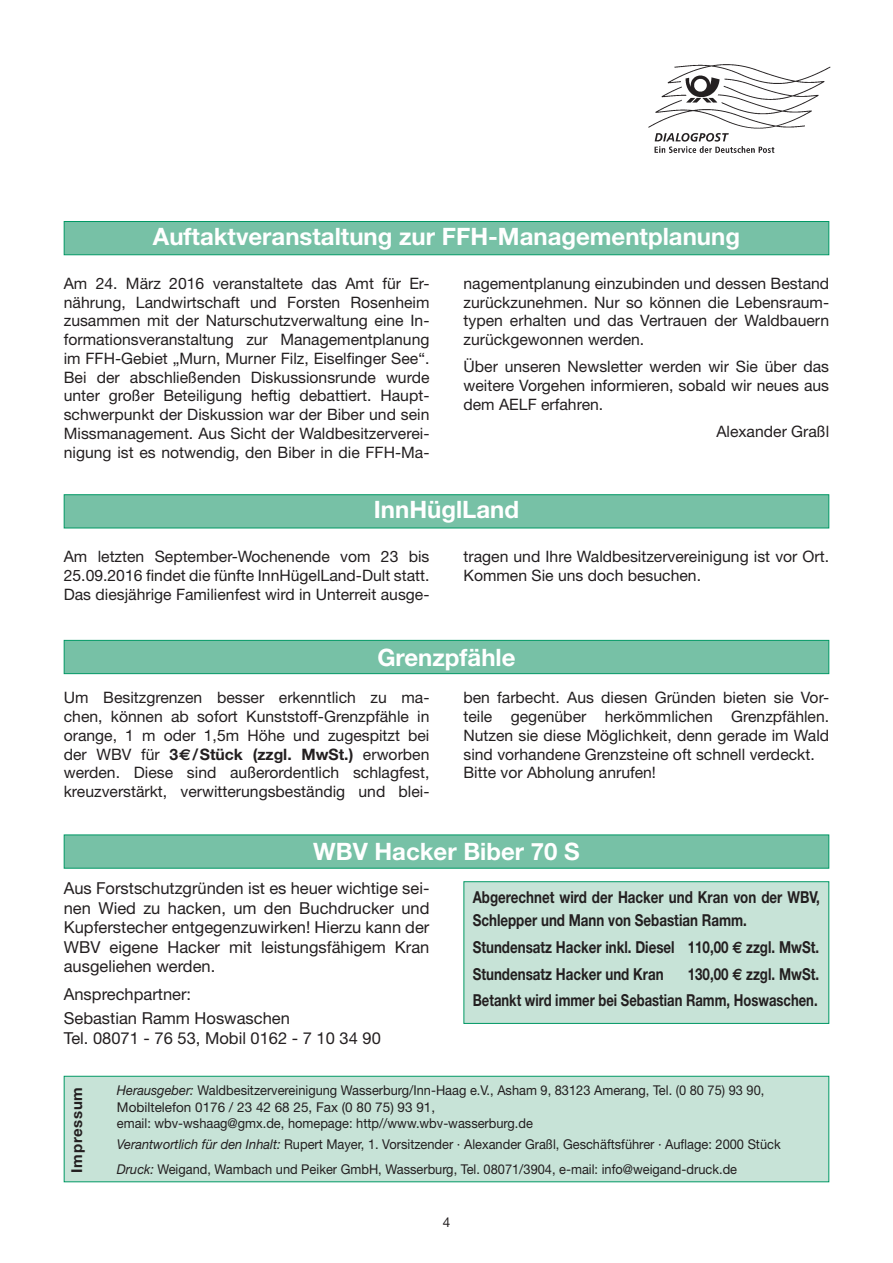
<style>
.page{position:relative;width:893px;height:1263px;background:#fff}
.page>*{position:absolute;margin:0;border:0;box-sizing:border-box;transform-origin:0 0}
.t1{font:700 24px "Helvetica Neue";color:#fff}
.t2{font:16.5px/19.5px "Helvetica Neue";color:#231f20;text-align:justify}
.t3{font:700 16.5px/26.7px "Helvetica Neue";color:#231f20;scale:.81 1}
.t4{font:15.75px/18.8px "Helvetica Neue";color:#231f20;text-align:justify}
.t5{font:700 15px "Helvetica Neue";letter-spacing:.05em;color:#231f20}
.t6{font:13.5px/16.5px "Helvetica Neue";color:#231f20;scale:.95 1}
.t7{font:13.5px "Helvetica Neue";color:#231f20}
.s1{font-weight:700}
.s2{font-family:"Euro Sans";font-weight:700}
.s3{font-family:"Euro Sans"}
.s4{font-style:italic}
</style>
<div class="page">
<img style="left:648px;top:64px;width:183px;height:89px">
<div style="left:64px;top:1076px;width:765px;height:106px;background:#c7e3d7;border:1px solid #009864"></div>
<div style="left:64px;top:640px;width:765px;height:34px;background:#77c1a6;border:1px solid #009864"></div>
<div style="left:64px;top:221px;width:765px;height:34px;background:#77c1a6;border:1px solid #009864"></div>
<div style="left:64px;top:494px;width:765px;height:34px;background:#77c1a6;border:1px solid #009864"></div>
<div style="left:64px;top:834px;width:765px;height:34px;background:#77c1a6"></div>
<div style="left:464px;top:882px;width:365px;height:141px;background:#c7e3d7"></div>
<div style="left:463px;top:881px;width:366px;height:143px;border:1px solid #009864"></div>
<h1 class="t1" style="left:153px;top:222px;width:589px">Auftaktveranstaltung zur FFH-Managementplanung</h1>
<p class="t4" style="left:64px;top:274px;width:367px">Am 24. März 2016 veranstaltete das Amt für Er&shy;nährung, Landwirtschaft und Forsten Rosenheim zusammen mit der Naturschutzverwaltung eine In&shy;formationsveranstaltung zur Managementplanung im FFH-Gebiet „Murn, Murner Filz, Eiselfinger See“.<br>Bei der abschließenden Diskussionsrunde wurde unter großer Beteiligung heftig debattiert. Haupt&shy;schwerpunkt der Diskussion war der Biber und sein Missmanagement. Aus Sicht der Waldbesitzerverei&shy;nigung ist es notwendig, den Biber in die FFH-Ma-</p>
<p class="t4" style="left:463px;top:274px;width:367px">nagementplanung einzubinden und dessen Bestand zurückzunehmen. Nur so können die Lebensraum&shy;typen erhalten und das Vertrauen der Waldbauern zurückgewonnen werden.</p>
<p class="t4" style="left:463px;top:357px;width:367px">Über unseren Newsletter werden wir Sie über das weitere Vorgehen informieren, sobald wir neues aus dem AELF erfahren.</p>
<p class="t4" style="left:716px;top:422px;width:114px">Alexander Graßl</p>
<h1 class="t1" style="left:374px;top:495px;width:147px">InnHüglLand</h1>
<p class="t4" style="left:64px;top:547px;width:367px">Am letzten September-Wochenende vom 23 bis 25.09.2016 findet die fünfte InnHügelLand-Dult statt.<br>Das diesjährige Familienfest wird in Unterreit ausge-</p>
<p class="t4" style="left:463px;top:547px;width:367px">tragen und Ihre Waldbesitzervereinigung ist vor Ort.<br>Kommen Sie uns doch besuchen.</p>
<h1 class="t1" style="left:377px;top:643px;width:140px">Grenzpfähle</h1>
<p class="t4" style="left:64px;top:688px;width:367px">Um Besitzgrenzen besser erkenntlich zu ma&shy;chen, können ab sofort Kunststoff-Grenzpfähle in orange, 1 m oder 1,5m Höhe und zugespitzt bei der WBV für <span class="s1">3</span><span class="s2">€</span><span class="s1">/Stück (zzgl. MwSt.)</span> erworben werden. Diese sind außerordentlich schlagfest, kreuzverstärkt, verwitterungsbeständig und blei-</p>
<p class="t4" style="left:463px;top:688px;width:367px;text-align:left">ben farbecht. Aus diesen Gründen bieten sie Vor&shy;teile gegenüber herkömmlichen Grenzpfählen.<br>Nutzen sie diese Möglichkeit, denn gerade im Wald sind vorhandene Grenzsteine oft schnell verdeckt.<br>Bitte vor Abholung anrufen!</p>
<h1 class="t1" style="left:313px;top:836px;width:268px">WBV Hacker Biber 70 S</h1>
<p class="t2" style="left:64px;top:878px;width:367px">Aus Forstschutzgründen ist es heuer wichtige sei&shy;nen Wied zu hacken, um den Buchdrucker und Kupferstecher entgegenzuwirken! Hierzu kann der WBV eigene Hacker mit leistungsfähigem Kran ausgeliehen werden.</p>
<p class="t2" style="left:64px;top:982px;width:228px;line-height:23.7px">Ansprechpartner:<br>Sebastian Ramm Hoswaschen</p>
<p class="t2" style="left:64px;top:1028px;width:319px">Tel. 08071 - 76 53, Mobil 0162 - 7 10 34 90</p>
<p class="t3" style="left:473px;top:886px;width:430px;line-height:22.5px">Abgerechnet wird der Hacker und Kran von der WBV,<br>Schlepper und Mann von Sebastian Ramm.</p>
<p class="t3" style="left:473px;top:933px;width:429px">Stundensatz Hacker inkl. Diesel 110,00 <span class="s3">€</span> zzgl. MwSt.<br>Stundensatz Hacker und Kran</p>
<p class="t3" style="left:473px;top:960px;width:429px;text-align:right">130,00 <span class="s3">€</span> zzgl. MwSt.<br>Betankt wird immer bei Sebastian Ramm, Hoswaschen.</p>
<p class="t5" style="left:68px;top:1173px;width:87px;rotate:-90deg">Impressum</p>
<p class="t6" style="left:117px;top:1082px;width:683px"><span class="s4">Herausgeber:</span> Waldbesitzervereinigung Wasserburg/Inn-Haag e.V., Asham 9, 83123 Amerang, Tel. (0 80 75) 93 90,<br>Mobiltelefon 0176 / 23 42 68 25, Fax (0 80 75) 93 91,<br>email: wbv-wshaag@gmx.de, homepage: http//www.wbv-wasserburg.de</p>
<p class="t6" style="left:117px;top:1135px;width:700px"><span class="s4">Verantwortlich für den Inhalt:</span> Rupert Mayer, 1. Vorsitzender · Alexander Graßl, Geschäftsführer · Auflage: 2000 Stück</p>
<p class="t6" style="left:117px;top:1160px;width:654px"><span class="s4">Druck:</span> Weigand, Wambach und Peiker GmbH, Wasserburg, Tel. 08071/3904, e-mail: info@weigand-druck.de</p>
<p class="t7" style="left:443px;top:1214px;width:9px">4</p>
</div>
